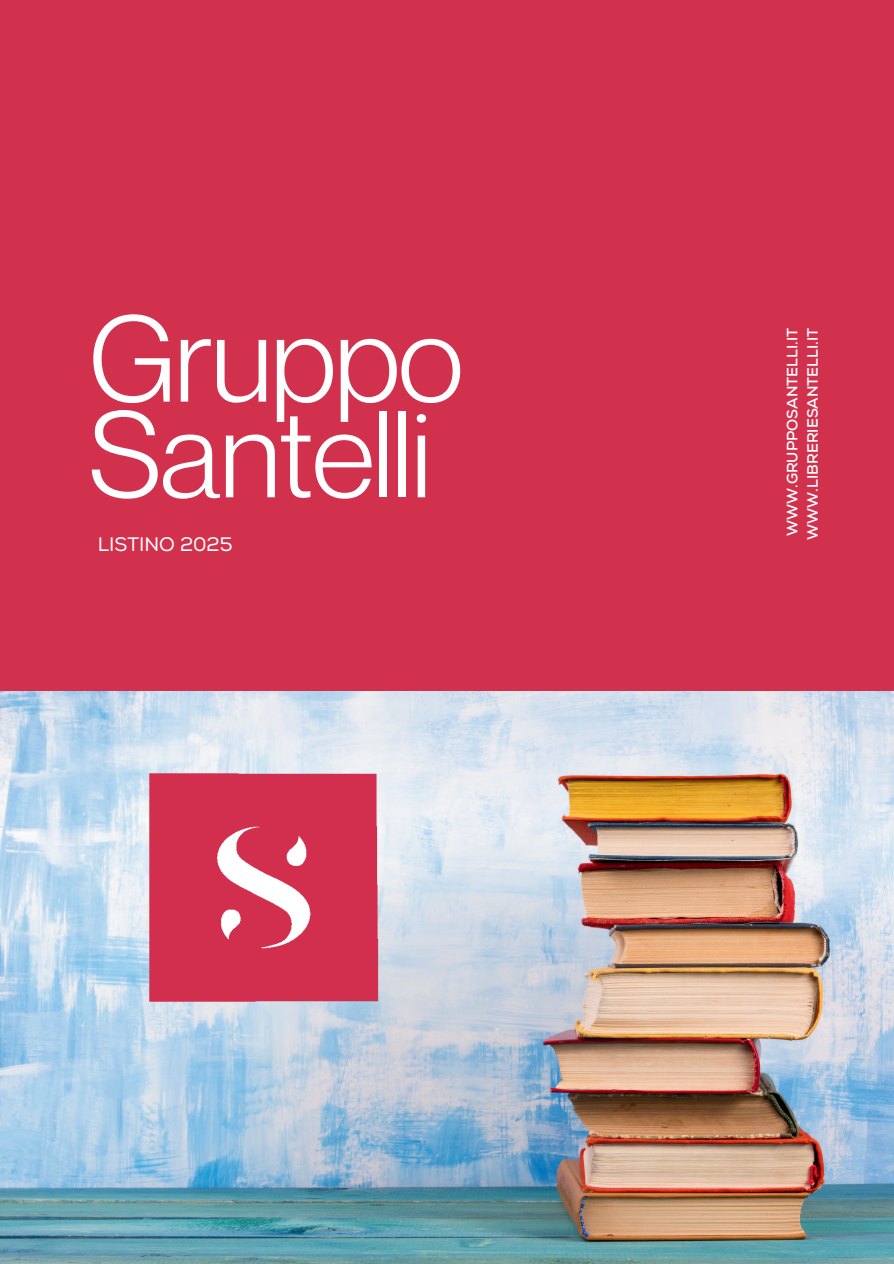
<style>
.page{position:relative;width:894px;height:1264px;background:#fff}
.page>*{position:absolute;margin:0;border:0;box-sizing:border-box;transform-origin:0 0}
.t1{font:120px/95.7px "Neue Montreal";letter-spacing:-.01em;color:#fff}
.t2{font:19.5px "Nexa";color:#fff}
.t3{font:700 15px/20.2px "Nexa";color:#fff}
</style>
<div class="page">
<div style="left:0;top:0;width:893px;height:1263px;background:#d2314d"></div>
<img style="left:0;top:691px;width:893px;height:572px">
<img style="left:118px;top:745px;width:289px;height:283px">
<h1 class="t1" style="left:89px;top:299px;width:375px">Gruppo<br>Santelli</h1>
<h2 class="t2" style="left:98px;top:533px;width:136px">LISTINO 2025</h2>
<p class="t3" style="left:782px;top:540px;width:213px;rotate:-90deg">WWW.GRUPPOSANTELLI.IT<br>WWW.LIBRERIESANTELLI.IT</p>
</div>
